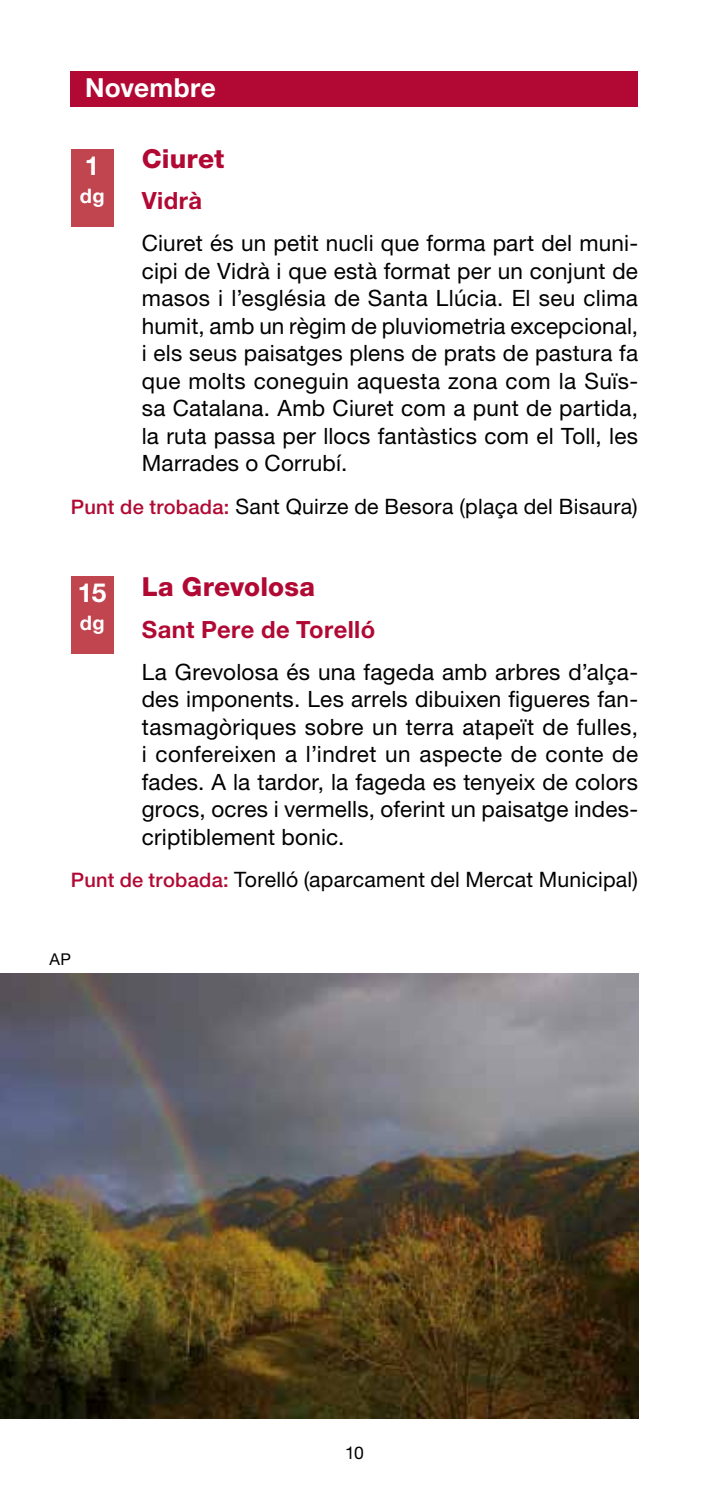
<style>
.page{position:relative;width:709px;height:1489px;background:#fff}
.page>*{position:absolute;margin:0;border:0;box-sizing:border-box;transform-origin:0 0}
.t1{font:800 26.25px "Helvetica Neue LT Std";letter-spacing:.005em;color:#b10933}
.t2{font:700 26.25px "Helvetica Neue LT Std";letter-spacing:.01em;color:#fff}
.t3{font:700 23.75px "Helvetica Neue LT Std";letter-spacing:.02em;color:#b10933}
.t4{font:22.5px/27.5px "Helvetica Neue LT Std";letter-spacing:.01em;color:#000;text-align:justify}
.t5{font:21.25px "Helvetica Neue LT Std";letter-spacing:.01em;color:#000}
.t6{font:700 20px "Helvetica Neue LT Std";color:#fff}
.t7{font:17.5px "Helvetica Neue LT Std";color:#000}
.t8{font:16.25px "Helvetica Neue LT Std";color:#000}
.s1{font-weight:500;font-size:20px;color:#b10933}
</style>
<div class="page">
<div style="left:71px;top:71px;width:567px;height:35px;background:#b10933"></div>
<div style="left:71px;top:149px;width:42px;height:78px;background:#c1454f"></div>
<div style="left:71px;top:576px;width:42px;height:78px;background:#c1454f"></div>
<img style="left:0;top:973px;width:638px;height:444px">
<p class="t2" style="left:85px;top:72px;width:55px">Mes</p>
<p class="t2" style="left:85px;top:72px;width:132px">Novembre</p>
<p class="t1" style="left:142px;top:143px;width:84px">Ciuret</p>
<p class="t3" style="left:142px;top:186px;width:62px">Vidrà</p>
<p class="t4" style="left:142px;top:229px;width:498px">Ciuret és un petit nucli que forma part del muni&shy;cipi de Vidrà i que està format per un conjunt de masos i l’església de Santa Llúcia. El seu clima humit, amb un règim de pluviometria excepcional, i els seus paisatges plens de prats de pastura fa que molts coneguin aquesta zona com la Suïs&shy;sa Catalana. Amb Ciuret com a punt de partida, la ruta passa per llocs fantàstics com el Toll, les Marrades o Corrubí.</p>
<p class="t5" style="left:71px;top:493px;width:568px"><span class="s1">Punt de trobada:</span> Sant Quirze de Besora (plaça del Bisaura)</p>
<p class="t2" style="left:85px;top:149px;width:16px">1</p>
<p class="t6" style="left:80px;top:183px;width:26px">dg</p>
<p class="t1" style="left:142px;top:571px;width:175px">La Grevolosa</p>
<p class="t3" style="left:142px;top:614px;width:235px">Sant Pere de Torelló</p>
<p class="t4" style="left:142px;top:657px;width:498px">La Grevolosa és una fageda amb arbres d’alça&shy;des imponents. Les arrels dibuixen figueres fan&shy;tasmagòriques sobre un terra atapeït de fulles, i confereixen a l’indret un aspecte de conte de fades. A la tardor, la fageda es tenyeix de colors grocs, ocres i vermells, oferint un paisatge indes&shy;criptiblement bonic.</p>
<p class="t5" style="left:71px;top:867px;width:568px"><span class="s1">Punt de trobada:</span> Torelló (aparcament del Mercat Municipal)</p>
<p class="t2" style="left:78px;top:576px;width:30px">15</p>
<p class="t6" style="left:80px;top:610px;width:26px">dg</p>
<p class="t8" style="left:49px;top:949px;width:23px">AP</p>
<p class="t7" style="left:345px;top:1442px;width:20px">10</p>
</div>
